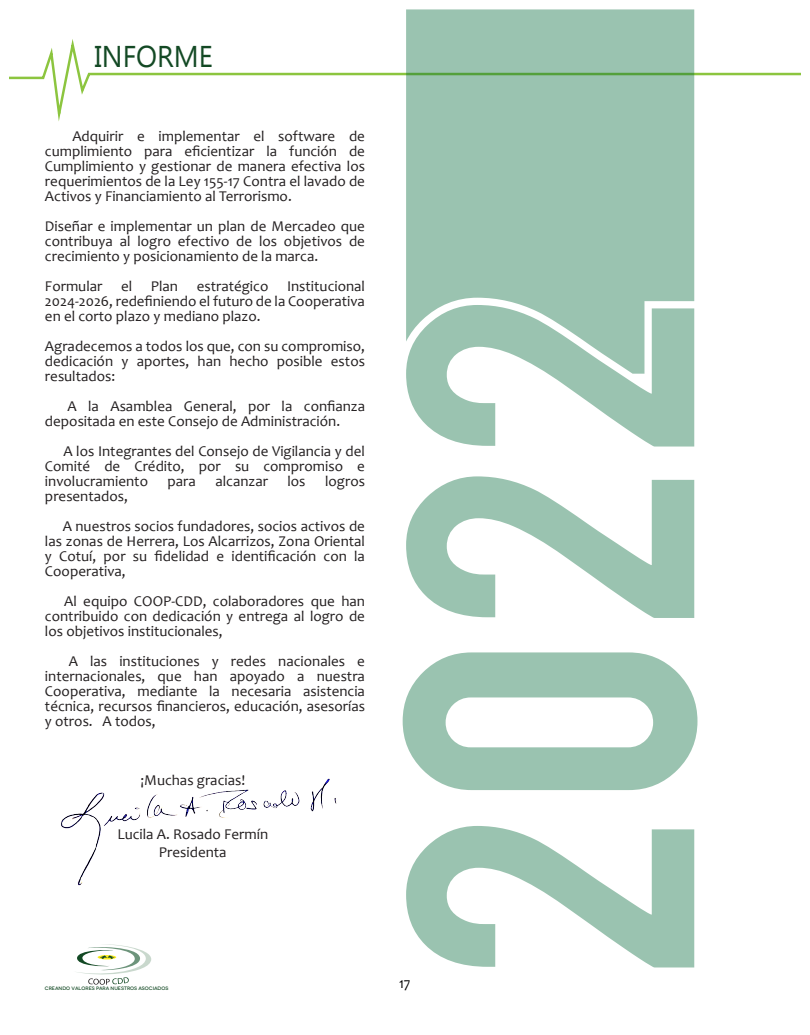
<style>
.page{position:relative;width:810px;height:1035px;background:#fff}
.page>*{position:absolute;margin:0;border:0;box-sizing:border-box;transform-origin:0 0}
.t1{font:30px "Ebrima";color:#134924;scale:.93 1}
.t2{font:15px/15px "Candara";color:#231f20;text-align:justify}
.t3{font:15px "Candara";color:#000;scale:.93 1}
.t4{font:500 expanded 4.88px "Novecento";color:#134924}
</style>
<div class="page">
<img style="left:61px;top:778px;width:276px;height:108px">
<svg style="left:9px;top:33px;width:792px;height:96px"></svg>
<svg style="left:406px;top:826px;width:288px;height:141px;fill:#9ac3b0"></svg>
<svg style="left:403px;top:652px;width:295px;height:138px;fill:#9ac3b0"></svg>
<svg style="left:406px;top:476px;width:288px;height:142px;fill:#9ac3b0"></svg>
<svg style="left:406px;top:374px;width:288px;height:73px"></svg>
<div style="left:406px;top:9px;width:288px;height:365px;background:#9ac3b0"></div>
<svg style="left:77px;top:944px;width:74px;height:41px"></svg>
<h1 class="t1" style="left:94px;top:34px;width:129px">INFORME</h1>
<p class="t2" style="left:45px;top:128px;width:322px;text-indent:27px">Adquirir e implementar el software de cumplimiento para eficientizar la función de Cumplimiento y gestionar de manera efectiva los requerimientos de la Ley 155-17 Contra el lavado de Activos y Financiamiento al Terrorismo.</p>
<p class="t2" style="left:45px;top:218px;width:321px">Diseñar e implementar un plan de Mercadeo que contribuya al logro efectivo de los objetivos de crecimiento y posicionamiento de la marca.</p>
<p class="t2" style="left:45px;top:278px;width:322px">Formular el Plan estratégico Institucional 2024-2026, redefiniendo el futuro de la Cooperativa en el corto plazo y mediano plazo.</p>
<p class="t2" style="left:45px;top:338px;width:322px">Agradecemos a todos los que, con su compromiso, dedicación y aportes, han hecho posible estos resultados:</p>
<p class="t2" style="left:45px;top:398px;width:322px;text-indent:22px">A la Asamblea General, por la confianza depositada en este Consejo de Administración.</p>
<p class="t2" style="left:45px;top:443px;width:321px;text-indent:18px">A los Integrantes del Consejo de Vigilancia y del Comité de Crédito, por su compromiso e involucramiento</p>
<p class="t2" style="left:168px;top:473px;width:30px">para</p>
<p class="t2" style="left:215px;top:473px;width:54px">alcanzar</p>
<p class="t2" style="left:288px;top:473px;width:20px">los</p>
<p class="t2" style="left:325px;top:473px;width:41px">logros</p>
<p class="t2" style="left:63px;top:481px;width:304px;line-height:30px;text-indent:-18px">presentados,<br>A nuestros socios fundadores, socios activos de</p>
<p class="t2" style="left:45px;top:533px;width:322px">las zonas de Herrera, Los Alcarrizos, Zona Oriental y Cotuí, por su fidelidad e identificación con la Cooperativa,</p>
<p class="t2" style="left:45px;top:593px;width:322px;text-indent:19px">Al equipo COOP-CDD, colaboradores que han contribuido con dedicación y entrega al logro de los objetivos institucionales,</p>
<p class="t2" style="left:45px;top:653px;width:322px;text-indent:24px">A las instituciones y redes nacionales e internacionales, que han apoyado a nuestra Cooperativa, mediante la necesaria asistencia técnica, recursos financieros, educación, asesorías y otros. A todos,</p>
<p class="t2" style="left:140px;top:772px;width:106px">¡Muchas gracias!</p>
<p class="t2" style="left:117px;top:825px;width:152px;line-height:18px;text-align:center">Lucila A. Rosado Fermín<br>Presidenta</p>
<p class="t4" style="left:45px;top:985px;width:125px">CREANDO VALORES PARA NUESTROS ASOCIADOS</p>
<p class="t3" style="left:399px;top:974px;width:14px">17</p>
</div>
